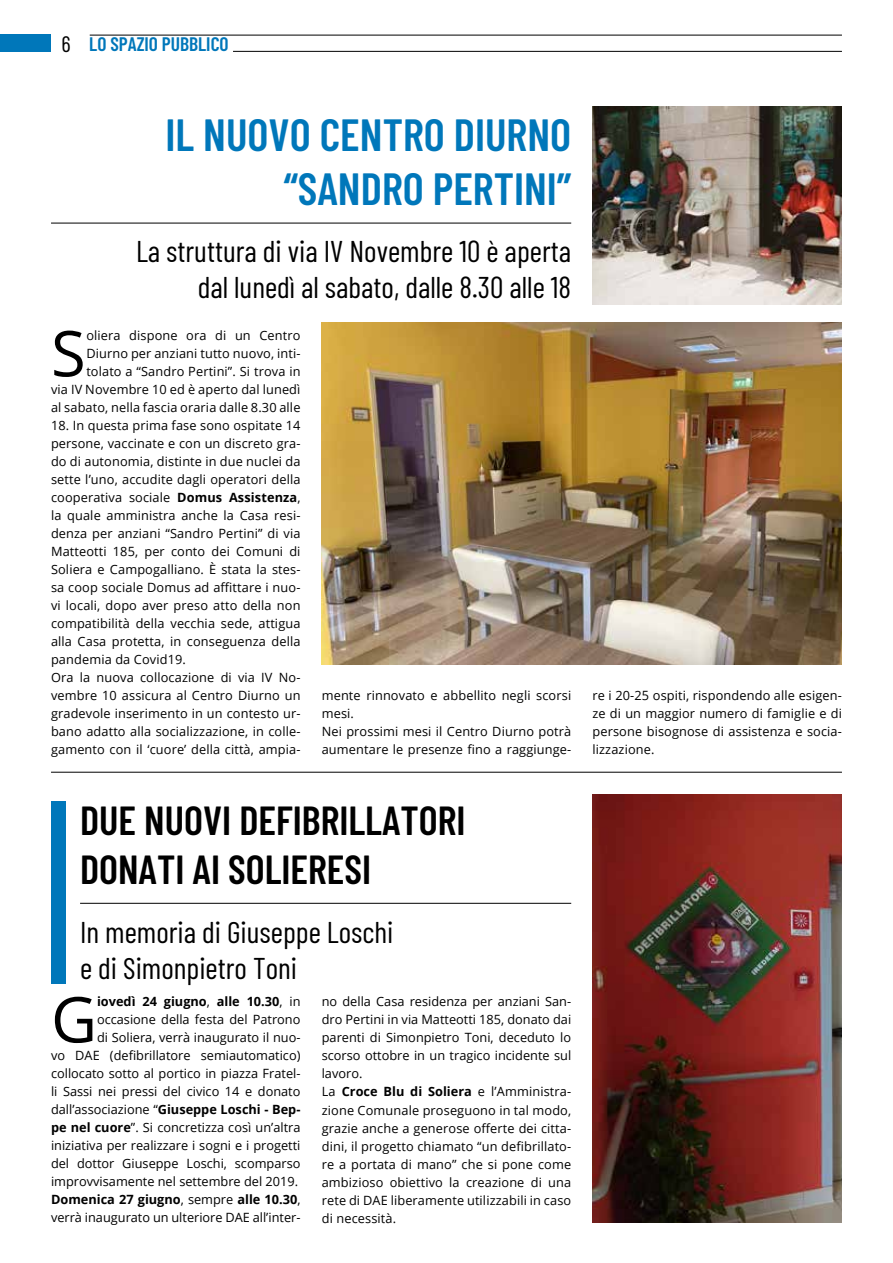
<style>
.page{position:relative;width:893px;height:1263px;background:#fff}
.page>*{position:absolute;margin:0;border:0;box-sizing:border-box;transform-origin:0 0}
.t1{font:63.15px "Open Sans";color:#000}
.t2{font:600 45px/54px "Barlow Condensed";color:#0077ba;text-align:right}
.t3{font:600 40.5px/48.6px "Barlow Condensed";color:#000}
.t4{font:30px/36px "Barlow Condensed";color:#000;text-align:right}
.t5{font:600 19.5px "Barlow Condensed";color:#0077ba}
.t6{font:12.75px/18px "Open Sans";letter-spacing:.01em;color:#000}
.s1{font-weight:400;font-size:22.5px;color:#000}
.s2{font-weight:700}
</style>
<div class="page">
<hr style="left:233px;top:51px;width:609px;height:1px;background:#000">
<hr style="left:90px;top:35px;width:752px;height:1px;background:#000">
<div style="left:0;top:35px;width:51px;height:17px;background:#0077ba"></div>
<hr style="left:51px;top:223px;width:520px;height:1px;background:#000">
<img style="left:322px;top:322px;width:520px;height:342px">
<img style="left:592px;top:106px;width:250px;height:198px">
<hr style="left:80px;top:903px;width:491px;height:1px;background:#000">
<div style="left:51px;top:801px;width:14px;height:183px;background:#0077ba"></div>
<img style="left:592px;top:795px;width:250px;height:427px">
<hr style="left:51px;top:772px;width:791px;height:1px;background:#000">
<h3 class="t5" style="left:62px;top:31px;width:169px"><span class="s1">6</span> LO SPAZIO PUBBLICO</h3>
<h2 class="t2" style="left:165px;top:105px;width:407px">IL NUOVO CENTRO DIURNO “SANDRO PERTINI”</h2>
<h3 class="t4" style="left:136px;top:231px;width:437px">La struttura di via IV Novembre 10 è aperta dal lunedì al sabato, dalle 8.30 alle 18</h3>
<h1 class="t1" style="left:51px;top:310px;width:36px">S</h1>
<p class="t6" style="left:51px;top:326px;width:251px;text-align:right">oliera dispone ora di un Centro Diurno per anziani tutto nuovo, inti&shy;tolato a “Sandro Pertini”. Si trova in<br>via IV Novembre 10 ed è aperto dal lunedì al sabato, nella fascia oraria dalle 8.30 alle</p>
<p class="t6" style="left:51px;top:416px;width:251px">18. In questa prima fase sono ospitate 14 persone, vaccinate e con un discreto gra&shy;do di autonomia, distinte in due nuclei da sette l’uno, accudite dagli operatori della cooperativa sociale <span class="s2">Domus Assistenza</span>, la quale amministra anche la Casa resi&shy;denza per anziani “Sandro Pertini” di via Matteotti 185, per conto dei Comuni di Soliera e Campogalliano. È stata la stes&shy;sa coop sociale Domus ad affittare i nuo&shy;vi locali, dopo aver preso atto della non compatibilità della vecchia sede, attigua alla Casa protetta, in conseguenza della pandemia da Covid19.<br>Ora la nuova collocazione di via IV No&shy;vembre 10 assicura al Centro Diurno un gradevole inserimento in un contesto ur&shy;bano adatto alla socializzazione, in colle&shy;gamento con il ‘cuore’ della città, ampia-</p>
<p class="t6" style="left:322px;top:686px;width:251px">mente rinnovato e abbellito negli scorsi mesi.<br>Nei prossimi mesi il Centro Diurno potrà aumentare le presenze fino a raggiunge-</p>
<p class="t6" style="left:592px;top:686px;width:251px;text-align:justify">re i 20-25 ospiti, rispondendo alle esigen&shy;ze di un maggior numero di famiglie e di persone bisognose di assistenza e socia&shy;lizzazione.</p>
<h3 class="t3" style="left:80px;top:794px;width:387px">DUE NUOVI DEFIBRILLATORI<br>DONATI AI SOLIERESI</h3>
<h3 class="t4" style="left:80px;top:911px;width:315px;text-align:left">In memoria di Giuseppe Loschi e di Simonpietro Toni</h3>
<p class="t6" style="left:51px;top:992px;width:251px;text-align:right"><span class="s2">iovedì 24 giugno</span>, <span class="s2">alle 10.30</span>, in occasione della festa del Patrono<br>di Soliera, verrà inaugurato il nuo-<br>vo DAE (defibrillatore semiautomatico) collocato sotto al portico in piazza Fratel&shy;li Sassi nei pressi del civico 14 e donato dall’associazione “<span class="s2">Giuseppe Loschi - Bep&shy;pe nel cuore</span>”. Si concretizza così un’altra iniziativa per realizzare i sogni e i progetti del dottor Giuseppe Loschi, scomparso improvvisamente nel settembre del 2019.<br><span class="s2">Domenica 27 giugno</span>, sempre <span class="s2">alle 10.30</span>, verrà inaugurato un ulteriore DAE all’inter-</p>
<p class="t6" style="left:322px;top:992px;width:251px">no della Casa residenza per anziani San&shy;dro Pertini in via Matteotti 185, donato dai parenti di Simonpietro Toni, deceduto lo scorso ottobre in un tragico incidente sul lavoro.<br>La <span class="s2">Croce Blu di Soliera</span> e l’Amministra&shy;zione Comunale proseguono in tal modo, grazie anche a generose offerte dei citta&shy;dini, il progetto chiamato “un defibrillato&shy;re a portata di mano” che si pone come ambizioso obiettivo la creazione di una rete di DAE liberamente utilizzabili in caso di necessità.</p>
<h1 class="t1" style="left:51px;top:976px;width:47px">G</h1>
</div>
